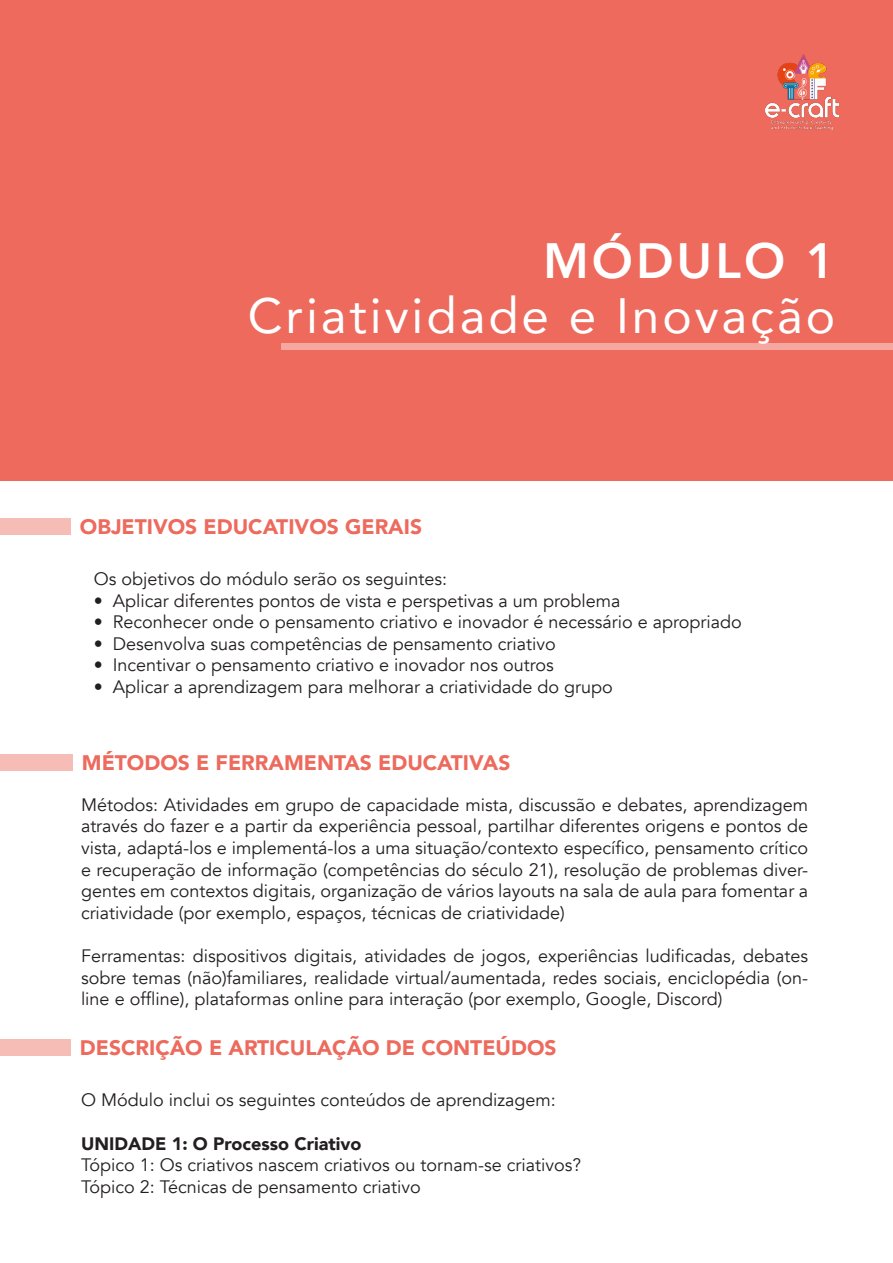
<style>
.page{position:relative;width:893px;height:1263px;background:#fff}
.page>*{position:absolute;margin:0;border:0;box-sizing:border-box;transform-origin:0 0}
.t1{font:49.5px "Avenir";letter-spacing:.06em;color:#fff}
.t2{font:800 49.5px "Avenir";letter-spacing:.06em;color:#fff}
.t3{font:900 21px "Avenir";color:#ed6a5d}
.t4{font:18px/21.6px "Avenir";color:#231f20;text-align:justify}
.t5{font:900 18px "Avenir";color:#231f20}
</style>
<div class="page">
<div style="left:0;top:0;width:893px;height:480px;background:#ed6a5d"></div>
<img style="left:765px;top:54px;width:74px;height:75px">
<div style="left:282px;top:344px;width:611px;height:6px;background:#f4a8a0"></div>
<div style="left:0;top:518px;width:70px;height:16px;background:#f6bcb6"></div>
<div style="left:0;top:754px;width:72px;height:17px;background:#f6bcb6"></div>
<div style="left:0;top:1039px;width:70px;height:16px;background:#f6bcb6"></div>
<p class="t2" style="left:543px;top:222px;width:294px">MÓDULO 1</p>
<p class="t1" style="left:248px;top:276px;width:589px">Criatividade e Inovação</p>
<p class="t3" style="left:80px;top:509px;width:344px">OBJETIVOS EDUCATIVOS GERAIS</p>
<p class="t4" style="left:94px;top:568px;width:355px">Os objetivos do módulo serão os seguintes:</p>
<p class="t4" style="left:94px;top:590px;width:528px">• Aplicar diferentes pontos de vista e perspetivas a um problema</p>
<p class="t4" style="left:94px;top:612px;width:650px">• Reconhecer onde o pensamento criativo e inovador é necessário e apropriado</p>
<p class="t4" style="left:94px;top:633px;width:464px">• Desenvolva suas competências de pensamento criativo</p>
<p class="t4" style="left:94px;top:655px;width:462px">• Incentivar o pensamento criativo e inovador nos outros</p>
<p class="t4" style="left:94px;top:676px;width:520px">• Aplicar a aprendizagem para melhorar a criatividade do grupo</p>
<p class="t3" style="left:82px;top:745px;width:430px">MÉTODOS E FERRAMENTAS EDUCATIVAS</p>
<p class="t4" style="left:81px;top:794px;width:729px">Métodos: Atividades em grupo de capacidade mista, discussão e debates, aprendizagem através do fazer e a partir da experiência pessoal, partilhar diferentes origens e pontos de vista, adaptá-los e implementá-los a uma situação/contexto específico, pensamento crítico e recuperação de informação (competências do século 21), resolução de problemas diver&shy;gentes em contextos digitais, organização de vários layouts na sala de aula para fomentar a criatividade (por exemplo, espaços, técnicas de criatividade)</p>
<p class="t4" style="left:81px;top:945px;width:729px">Ferramentas: dispositivos digitais, atividades de jogos, experiências ludificadas, debates sobre temas (não)familiares, realidade virtual/aumentada, redes sociais, enciclopédia (on&shy;line e offline), plataformas online para interação (por exemplo, Google, Discord)</p>
<p class="t3" style="left:80px;top:1030px;width:478px">DESCRIÇÃO E ARTICULAÇÃO DE CONTEÚDOS</p>
<p class="t4" style="left:81px;top:1090px;width:476px">O Módulo inclui os seguintes conteúdos de aprendizagem:</p>
<p class="t5" style="left:81px;top:1128px;width:282px">UNIDADE 1: O Processo Criativo</p>
<p class="t4" style="left:81px;top:1154px;width:501px">Tópico 1: Os criativos nascem criativos ou tornam-se criativos?</p>
<p class="t4" style="left:81px;top:1176px;width:341px">Tópico 2: Técnicas de pensamento criativo</p>
</div>
